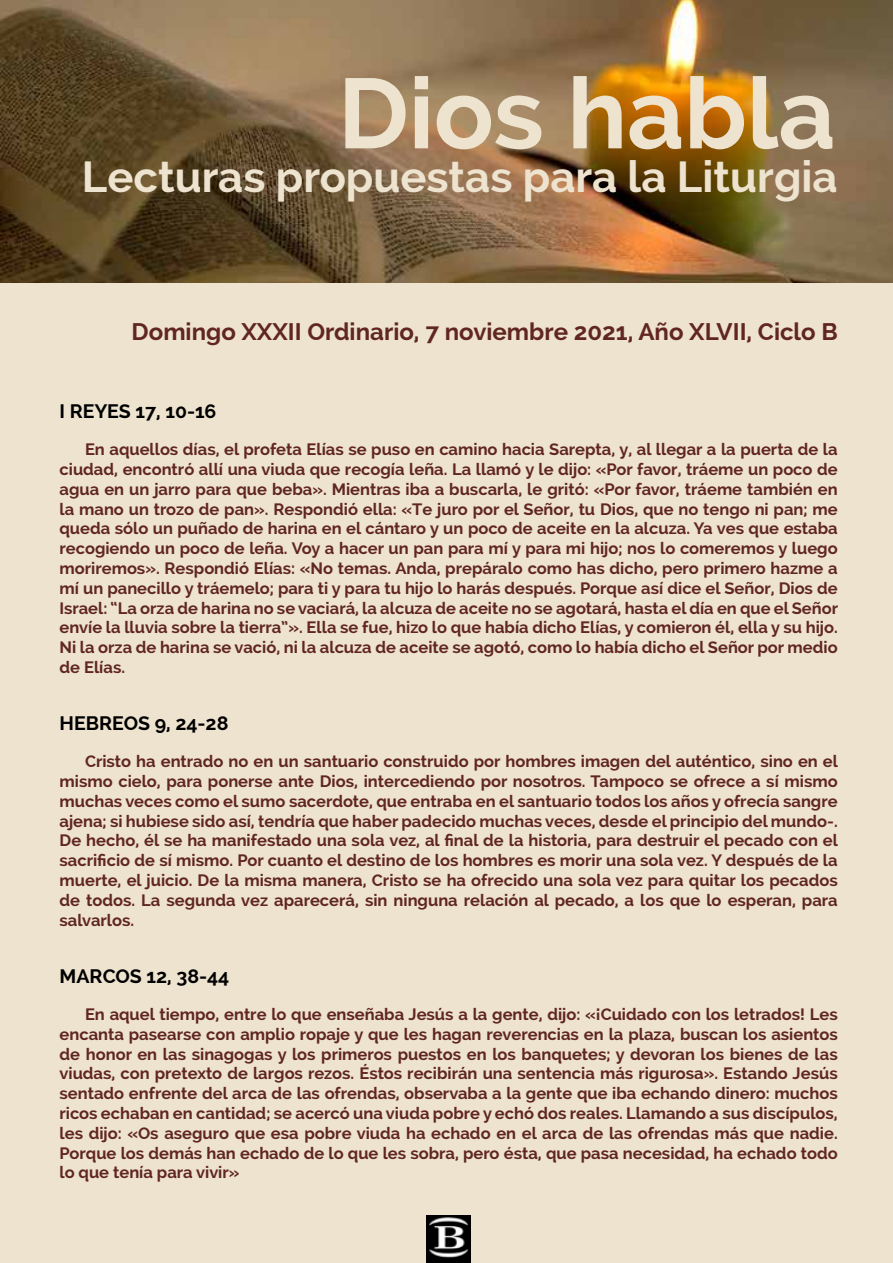
<style>
.page{position:relative;width:893px;height:1263px;background:#fff}
.page>*{position:absolute;margin:0;border:0;box-sizing:border-box;transform-origin:0 0}
.t1{font:700 99px "Raleway";color:#ede3cf}
.t2{font:700 43.5px "Raleway";color:#ede3cf}
.t3{font:700 24px "Raleway";color:#60261f}
.t4{font:700 19.5px "Raleway";color:#000}
.t5{font:700 16.5px/19.8px "Raleway";color:#60261f;text-align:justify}
</style>
<div class="page">
<img style="left:0;top:0;width:893px;height:283px">
<div style="left:0;top:283px;width:893px;height:980px;background:#ede3cf"></div>
<img style="left:427px;top:1216px;width:44px;height:47px">
<h1 class="t1" style="left:338px;top:57px;width:499px">Dios habla</h1>
<h2 class="t2" style="left:82px;top:152px;width:757px">Lecturas propuestas para la Liturgia</h2>
<h3 class="t3" style="left:132px;top:318px;width:708px">Domingo XXXII Ordinario, 7 noviembre 2021, Año XLVII, Ciclo B</h3>
<p class="t4" style="left:60px;top:400px;width:158px">I REYES 17, 10-16</p>
<p class="t5" style="left:60px;top:440px;width:780px;text-indent:26px">En aquellos días, el profeta Elías se puso en camino hacia Sarepta, y, al llegar a la puerta de la ciudad, encontró allí una viuda que recogía leña. La llamó y le dijo: «Por favor, tráeme un poco de agua en un jarro para que beba». Mientras iba a buscarla, le gritó: «Por favor, tráeme también en la mano un trozo de pan». Respondió ella: «Te juro por el Señor, tu Dios, que no tengo ni pan; me queda sólo un puñado de harina en el cántaro y un poco de aceite en la alcuza. Ya ves que estaba recogiendo un poco de leña. Voy a hacer un pan para mí y para mi hijo; nos lo comeremos y luego moriremos». Respondió Elías: «No temas. Anda, prepáralo como has dicho, pero primero hazme a mí un panecillo y tráemelo; para ti y para tu hijo lo harás después. Porque así dice el Señor, Dios de Israel: “La orza de harina no se vaciará, la alcuza de aceite no se agotará, hasta el día en que el Señor envíe la lluvia sobre la tierra”». Ella se fue, hizo lo que había dicho Elías, y comieron él, ella y su hijo.<br>Ni la orza de harina se vació, ni la alcuza de aceite se agotó, como lo había dicho el Señor por medio de Elías.</p>
<p class="t4" style="left:60px;top:712px;width:171px">HEBREOS 9, 24-28</p>
<p class="t5" style="left:60px;top:752px;width:780px;text-indent:26px">Cristo ha entrado no en un santuario construido por hombres imagen del auténtico, sino en el mismo cielo, para ponerse ante Dios, intercediendo por nosotros. Tampoco se ofrece a sí mismo muchas veces como el sumo sacerdote, que entraba en el santuario todos los años y ofrecía sangre ajena; si hubiese sido así, tendría que haber padecido muchas veces, desde el principio del mundo-.<br>De hecho, él se ha manifestado una sola vez, al final de la historia, para destruir el pecado con el sacrificio de sí mismo. Por cuanto el destino de los hombres es morir una sola vez. Y después de la muerte, el juicio. De la misma manera, Cristo se ha ofrecido una sola vez para quitar los pecados de todos. La segunda vez aparecerá, sin ninguna relación al pecado, a los que lo esperan, para salvarlos.</p>
<p class="t4" style="left:60px;top:965px;width:171px">MARCOS 12, 38-44</p>
<p class="t5" style="left:60px;top:1004px;width:780px;text-indent:26px">En aquel tiempo, entre lo que enseñaba Jesús a la gente, dijo: «¡Cuidado con los letrados! Les encanta pasearse con amplio ropaje y que les hagan reverencias en la plaza, buscan los asientos de honor en las sinagogas y los primeros puestos en los banquetes; y devoran los bienes de las viudas, con pretexto de largos rezos. Éstos recibirán una sentencia más rigurosa». Estando Jesús sentado enfrente del arca de las ofrendas, observaba a la gente que iba echando dinero: muchos ricos echaban en cantidad; se acercó una viuda pobre y echó dos reales. Llamando a sus discípulos, les dijo: «Os aseguro que esa pobre viuda ha echado en el arca de las ofrendas más que nadie.<br>Porque los demás han echado de lo que les sobra, pero ésta, que pasa necesidad, ha echado todo lo que tenía para vivir»</p>
</div>
